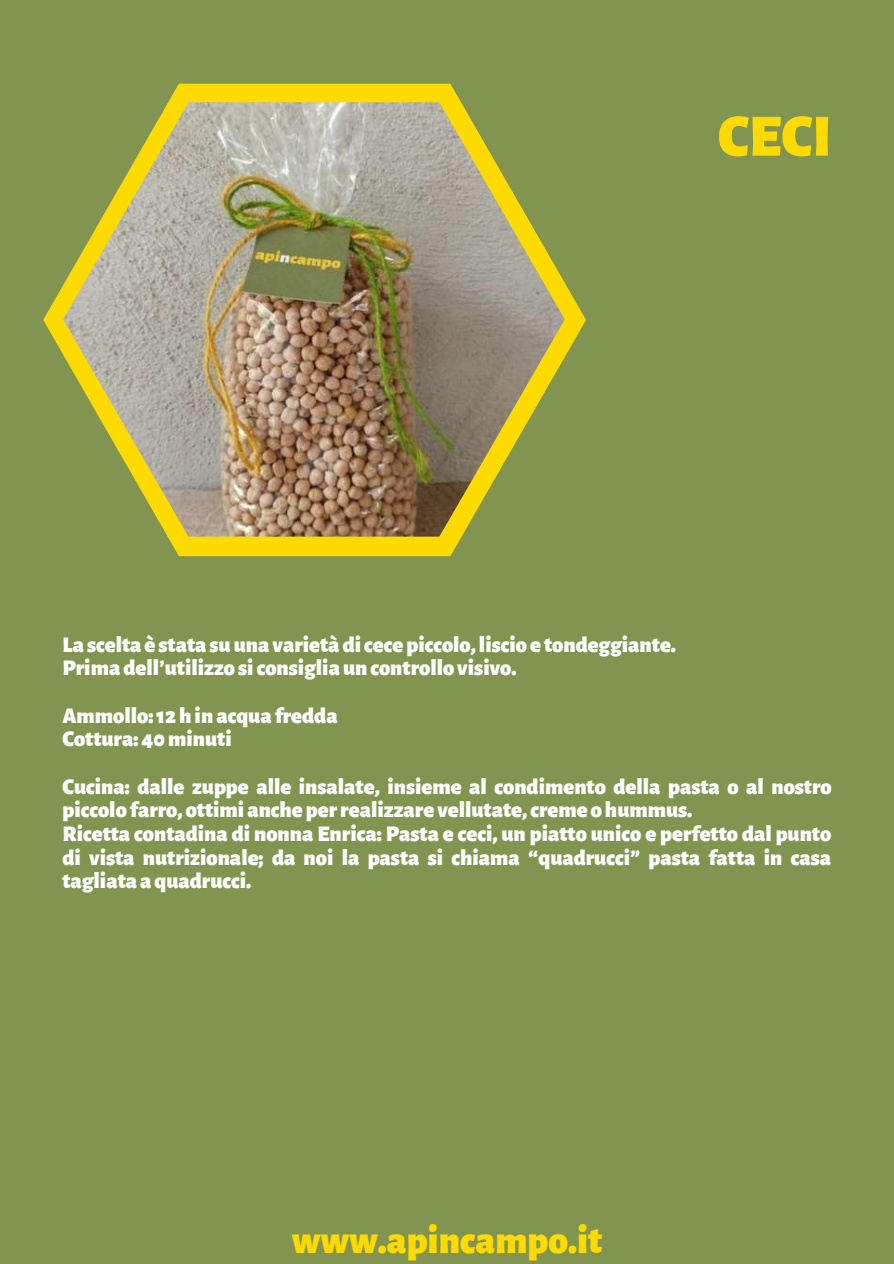
<style>
.page{position:relative;width:894px;height:1264px;background:#fff}
.page>*{position:absolute;margin:0;border:0;box-sizing:border-box;transform-origin:0 0}
.t1{font:900 60px "Alegreya Sans";color:#fdda00}
.t2{font:900 39.45px "Alegreya Sans";color:#fdda00}
.t3{font:900 22.5px/23.7px "Alegreya Sans";color:#fff}
</style>
<div class="page">
<div style="left:0;top:0;width:893px;height:1263px;background:#829550"></div>
<svg style="left:43px;top:84px;width:543px;height:472px"></svg>
<svg style="left:54px;top:93px;width:517px;height:453px"></svg>
<img style="left:63px;top:102px;width:501px;height:434px">
<h1 class="t1" style="left:717px;top:108px;width:115px">CECI</h1>
<p class="t3" style="left:62px;top:633px;width:615px">La scelta è stata su una varietà dicece piccolo,liscio e tondeggiante.<br>Prima dell’utilizzo siconsiglia uncontrollo visivo.</p>
<p class="t3" style="left:62px;top:704px;width:276px">Ammollo:12hinacqua fredda<br>Cottura: 40minuti</p>
<p class="t3" style="left:62px;top:775px;width:770px">Cucina: dalle zuppe alle insalate, insieme al condimento della pasta o al nostro piccolo farro, ottimi anche perrealizzare vellutate,creme ohummus.<br>Ricetta contadina di nonna Enrica: Pasta e ceci, un piatto unico e perfetto dal punto di vista nutrizionale; da noi la pasta si chiama “quadrucci” pasta fatta in casa tagliata a quadrucci.</p>
<h2 class="t2" style="left:292px;top:1220px;width:312px">www.apincampo.it</h2>
</div>
